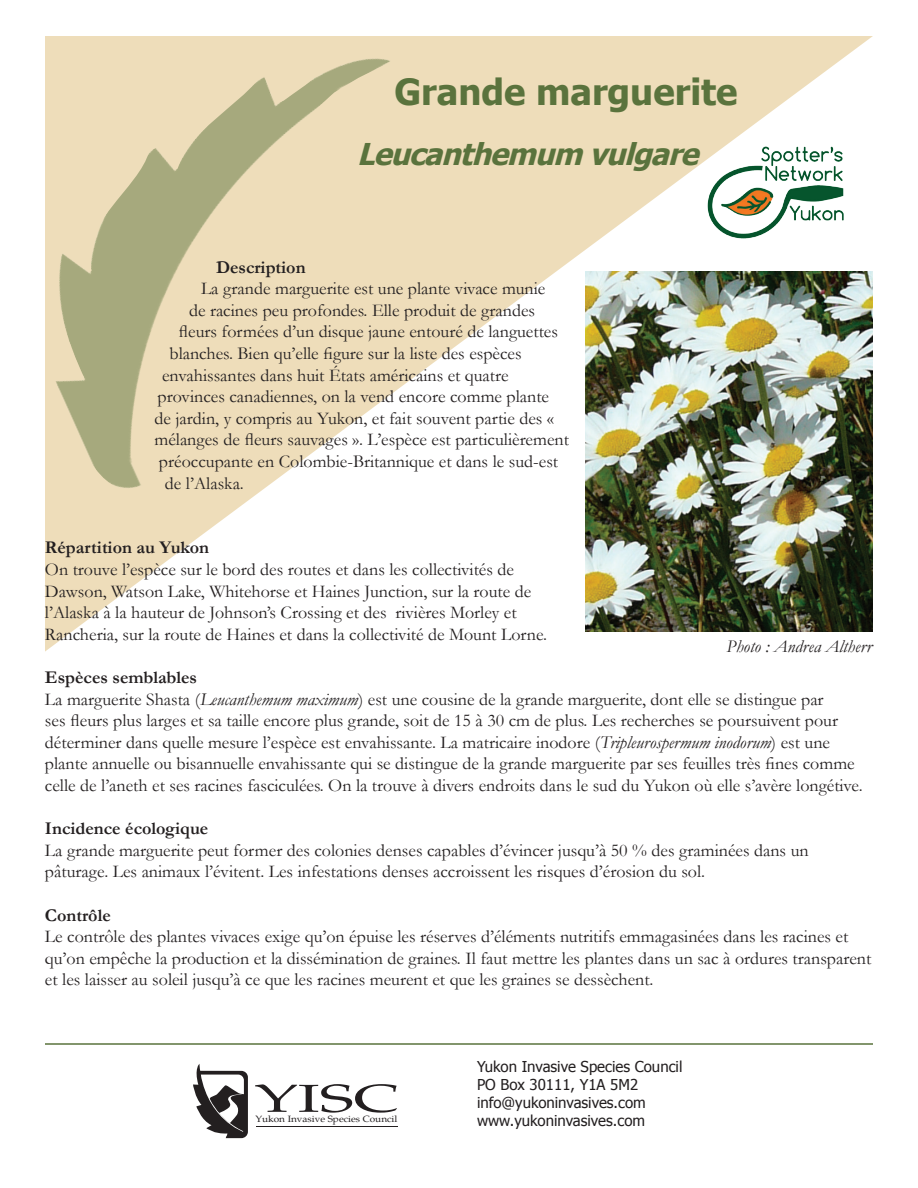
<style>
.page{position:relative;width:918px;height:1188px;background:#fff}
.page>*{position:absolute;margin:0;border:0;box-sizing:border-box;transform-origin:0 0}
.t1{font:39px "Palatino";color:#231f20;scale:1.66 1}
.t2{font:700 36px "Tahoma";color:#5a733d}
.t3{font:italic 700 30px "Tahoma";color:#5a733d}
.t4{font:18px/21.6px "Garamond";color:#231f20}
.t5{font:700 18px "Garamond";color:#231f20}
.t6{font:italic 18px "Garamond";color:#231f20}
.t7{font:15px/18px "Tahoma";color:#231f20}
.t8{font:9.15px "Palatino";color:#231f20;scale:1.09 1}
.s1{font-weight:700}
.s2{font-style:italic}
</style>
<div class="page">
<svg style="left:45px;top:36px;width:828px;height:616px"></svg>
<svg style="left:193px;top:1064px;width:55px;height:74px"></svg>
<hr style="left:256px;top:1126px;width:142px;height:1px;background:#231f20">
<img style="left:52px;top:56px;width:341px;height:436px">
<hr style="left:45px;top:1043px;width:828px;height:2px;background:#5a733d">
<h2 class="t2" style="left:394px;top:66px;width:345px">Grande marguerite</h2>
<h3 class="t3" style="left:357px;top:133px;width:353px">Leucanthemum vulgare</h3>
<p class="t5" style="left:216px;top:255px;width:91px">Description</p>
<p class="t4" style="left:201px;top:277px;width:346px">La grande marguerite est une plante vivace munie</p>
<p class="t4" style="left:189px;top:299px;width:348px">de racines peu profondes. Elle produit de grandes</p>
<p class="t4" style="left:179px;top:321px;width:381px">fleurs formées d’un disque jaune entouré de languettes</p>
<p class="t4" style="left:170px;top:342px;width:354px">blanches. Bien qu’elle figure sur la liste des espèces</p>
<p class="t4" style="left:162px;top:364px;width:348px">envahissantes dans huit États américains et quatre</p>
<p class="t4" style="left:158px;top:385px;width:393px">provinces canadiennes, on la vend encore comme plante</p>
<p class="t4" style="left:154px;top:407px;width:401px">de jardin, y compris au Yukon, et fait souvent partie des «</p>
<p class="t4" style="left:154px;top:429px;width:416px">mélanges de fleurs sauvages ». L’espèce est particulièrement</p>
<p class="t4" style="left:159px;top:450px;width:401px">préoccupante en Colombie-Britannique et dans le sud-est</p>
<p class="t4" style="left:165px;top:472px;width:80px">de l’Alaska.</p>
<p class="t5" style="left:45px;top:535px;width:166px">Répartition au Yukon</p>
<p class="t4" style="left:45px;top:558px;width:504px">On trouve l’espèce sur le bord des routes et dans les collectivités de Dawson, Watson Lake, Whitehorse et Haines Junction, sur la route de l’Alaska à la hauteur de Johnson’s Crossing et des rivières Morley et Rancheria, sur la route de Haines et dans la collectivité de Mount Lorne.</p>
<p class="t4" style="left:45px;top:666px;width:819px"><span class="s1">Espèces semblables<br></span>La marguerite Shasta (<span class="s2">Leucanthemum maximum</span>) est une cousine de la grande marguerite, dont elle se distingue par<br>ses fleurs plus larges et sa taille encore plus grande, soit de 15 à 30 cm de plus. Les recherches se poursuivent pour déterminer dans quelle mesure l’espèce est envahissante. La matricaire inodore (<span class="s2">Tripleurospermum inodorum</span>) est une plante annuelle ou bisannuelle envahissante qui se distingue de la grande marguerite par ses feuilles très fines comme celle de l’aneth et ses racines fasciculées. On la trouve à divers endroits dans le sud du Yukon où elle s’avère longétive.</p>
<p class="t5" style="left:45px;top:816px;width:165px">Incidence écologique</p>
<p class="t4" style="left:45px;top:839px;width:765px">La grande marguerite peut former des colonies denses capables d’évincer jusqu’à 50 % des graminées dans un pâturage. Les animaux l’évitent. Les infestations denses accroissent les risques d’érosion du sol.</p>
<p class="t5" style="left:45px;top:903px;width:67px">Contrôle</p>
<p class="t4" style="left:45px;top:925px;width:828px">Le contrôle des plantes vivaces exige qu’on épuise les réserves d’éléments nutritifs emmagasinées dans les racines et qu’on empêche la production et la dissémination de graines. Il faut mettre les plantes dans un sac à ordures transparent et les laisser au soleil jusqu’à ce que les racines meurent et que les graines se dessèchent.</p>
<p class="t6" style="left:727px;top:634px;width:147px">Photo : Andrea Altherr</p>
<h1 class="t1" style="left:255px;top:1076px;width:89px">YISC</h1>
<p class="t8" style="left:256px;top:1114px;width:132px">Yukon Invasive Species Council</p>
<p class="t7" style="left:477px;top:1057px;width:207px">Yukon Invasive Species Council<br>PO Box 30111, Y1A 5M2 info@yukoninvasives.com www.yukoninvasives.com</p>
</div>
